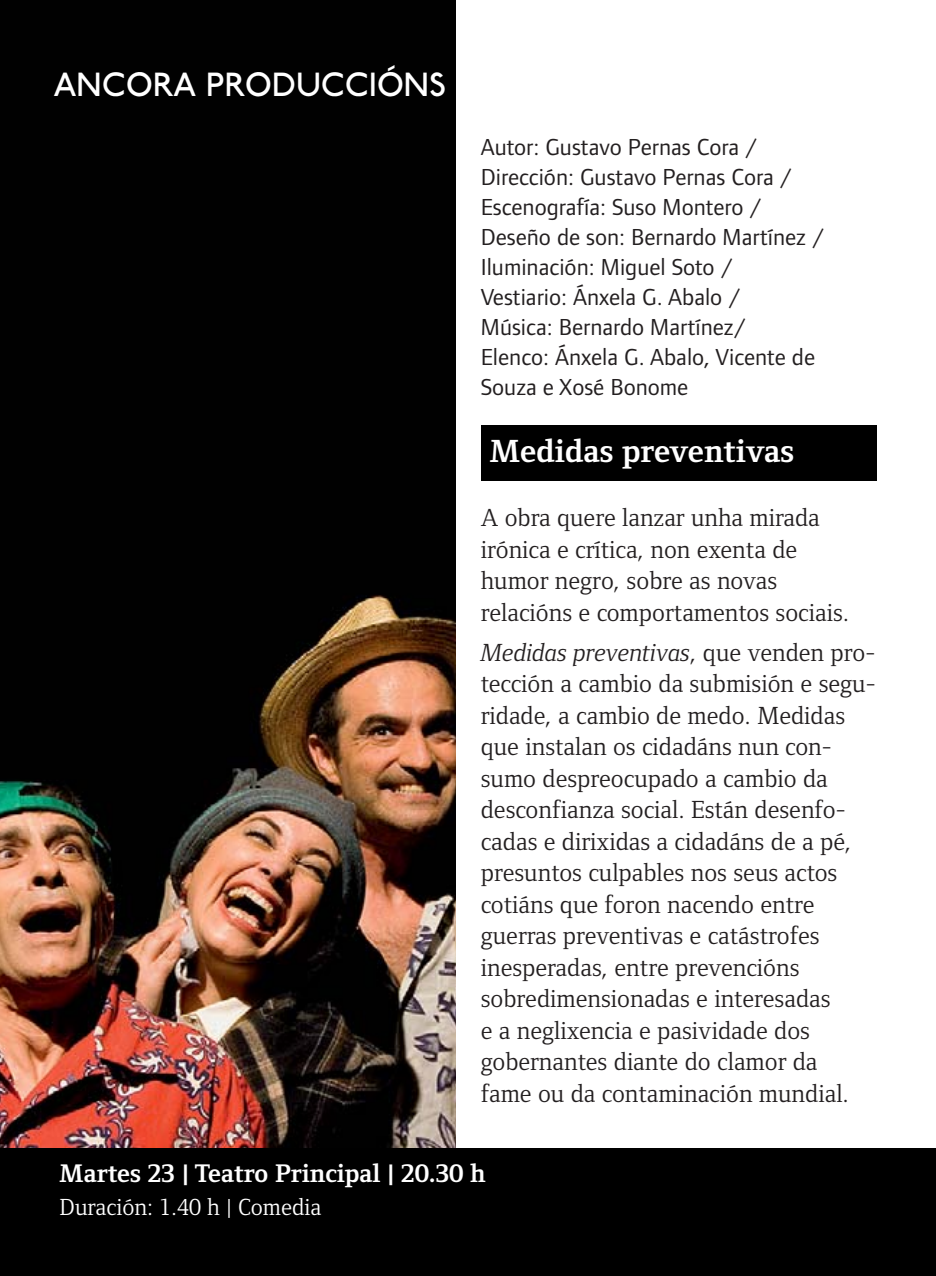
<style>
.page{position:relative;width:936px;height:1276px;background:#fff}
.page>*{position:absolute;margin:0;border:0;box-sizing:border-box;transform-origin:0 0}
.t1{font:35.4px "P22 Johnston Underground";color:#fff}
.t2{font:33px "Foundry Form Serif Bold OSF";color:#fff}
.t3{font:700 26.4px "Foundry Form Serif";color:#fff}
.t4{font:25.5px/31.5px "Foundry Form Serif";color:#231f20}
.t5{font:24px/30px "Foundry Form Sans";color:#231f20}
.t6{font:24px "Foundry Form Serif";color:#fff}
.s1{font-style:italic}
</style>
<div class="page">
<img style="left:0;top:0;width:455px;height:1148px">
<div style="left:0;top:1148px;width:935px;height:128px;background:#000"></div>
<div style="left:480px;top:425px;width:396px;height:55px;background:#000"></div>
<h1 class="t1" style="left:54px;top:72px;width:394px">ANCORA PRODUCCIÓNS</h1>
<p class="t5" style="left:480px;top:134px;width:345px">Autor: Gustavo Pernas Cora /<br>Dirección: Gustavo Pernas Cora /<br>Escenografía: Suso Montero /<br>Deseño de son: Bernardo Martínez /<br>Iluminación: Miguel Soto /<br>Vestiario: Ánxela G. Abalo /<br>Música: Bernardo Martínez/<br>Elenco: Ánxela G. Abalo, Vicente de<br>Souza e Xosé Bonome</p>
<p class="t2" style="left:489px;top:439px;width:305px">Medidas preventivas</p>
<p class="t4" style="left:480px;top:504px;width:370px">A obra quere lanzar unha mirada irónica e crítica, non exenta de humor negro, sobre as novas relacións e comportamentos sociais.</p>
<p class="t4" style="left:480px;top:638px;width:396px"><span class="s1">Medidas preventivas</span>, que venden pro&shy;tección a cambio da submisión e segu&shy;ridade, a cambio de medo. Medidas que instalan os cidadáns nun con&shy;sumo despreocupado a cambio da desconfianza social. Están desenfo&shy;cadas e dirixidas a cidadáns de a pé, presuntos culpables nos seus actos cotiáns que foron nacendo entre guerras preventivas e catástrofes inesperadas, entre prevencións sobredimensionadas e interesadas<br>e a neglixencia e pasividade dos gobernantes diante do clamor da<br>fame ou da contaminación mundial.</p>
<p class="t3" style="left:60px;top:1162px;width:427px">Martes 23 | Teatro Principal | 20.30 h</p>
<p class="t6" style="left:60px;top:1197px;width:263px">Duración: 1.40 h | Comedia</p>
</div>
